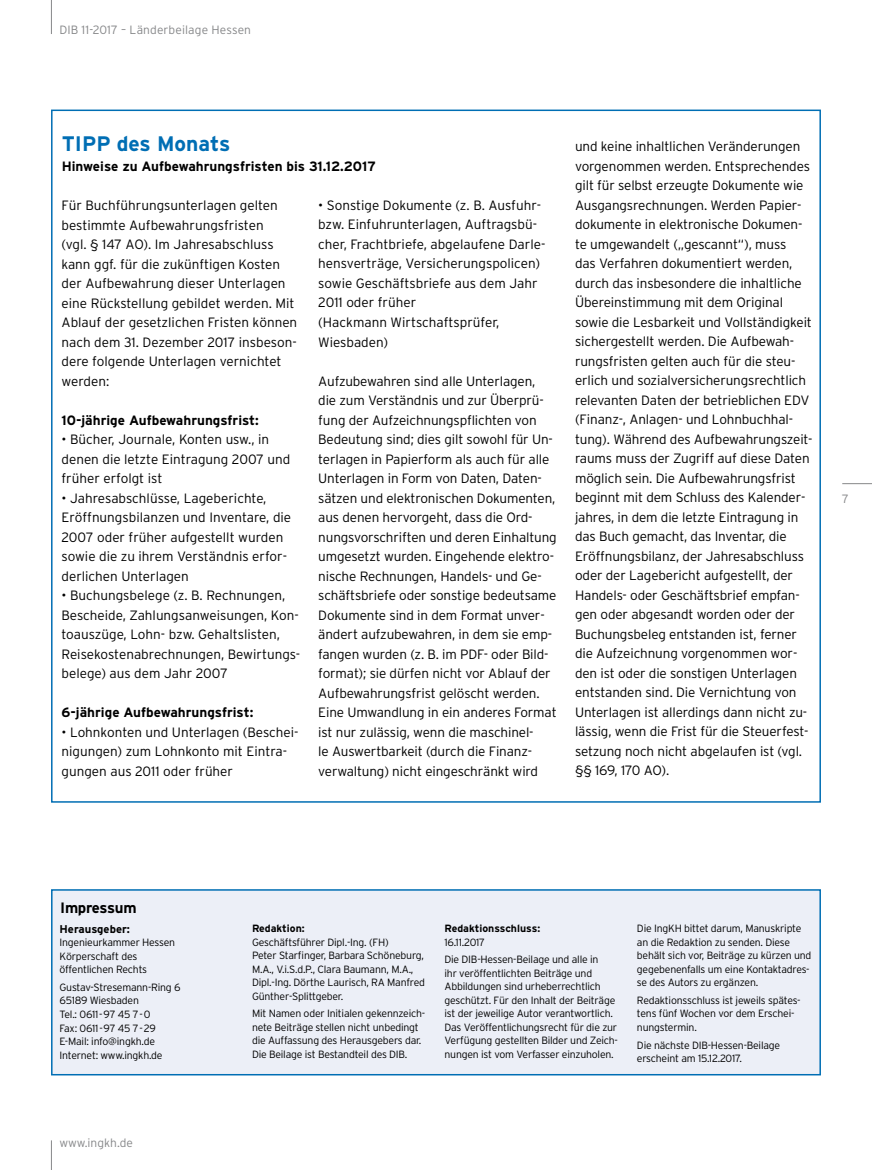
<style>
.page{position:relative;width:872px;height:1170px;background:#fff}
.page>*{position:absolute;margin:0;border:0;box-sizing:border-box;transform-origin:0 0}
.t1{font:700 21px "Interstate";color:#006eb4}
.t2{font:700 15px "Interstate";letter-spacing:-.02em;color:#000}
.t3{font:300 13.5px/19.5px "Interstate";letter-spacing:-.01em;color:#000}
.t4{font:700 13.5px "Interstate";color:#000}
.t5{font:300 12px "Interstate";letter-spacing:.01em;color:#868789}
.t6{font:700 11.25px "Interstate";color:#000}
.t7{font:300 10.5px/13.5px "Interstate";letter-spacing:-.02em;color:#000}
.t8{font:700 10.5px "Interstate";color:#000}
</style>
<div class="page">
<hr style="left:842px;top:483px;width:30px;height:1px;background:#868789">
<hr style="left:51px;top:0;width:1px;height:34px;background:#868789">
<svg style="left:51px;top:1140px;width:1px;height:29px"></svg>
<div style="left:51px;top:889px;width:770px;height:186px;background:#eceff7;border:2px solid #006eb4"></div>
<div style="left:51px;top:109px;width:770px;height:693px;background:#fff;border:2px solid #006eb4"></div>
<p class="t5" style="left:59px;top:23px;width:193px">DIB 11-2017 – Länderbeilage Hessen</p>
<h1 class="t1" style="left:62px;top:132px;width:170px">TIPP des Monats</h1>
<p class="t4" style="left:62px;top:159px;width:316px">Hinweise zu Aufbewahrungsfristen bis 31.12.2017</p>
<p class="t3" style="left:61px;top:195px;width:237px">Für Buchführungsunterlagen gelten bestimmte Aufbewahrungsfristen<br>(vgl. § 147 AO). Im Jahresabschluss kann ggf. für die zukünftigen Kosten der Aufbewahrung dieser Unterlagen eine Rückstellung gebildet werden. Mit Ablauf der gesetzlichen Fristen können nach dem 31. Dezember 2017 insbeson&shy;dere folgende Unterlagen vernichtet werden:</p>
<p class="t4" style="left:61px;top:412px;width:199px">10-jährige Aufbewahrungsfrist:</p>
<p class="t3" style="left:61px;top:429px;width:230px">• Bücher, Journale, Konten usw., in denen die letzte Eintragung 2007 und früher erfolgt ist</p>
<p class="t3" style="left:61px;top:488px;width:231px">• Jahresabschlüsse, Lageberichte, Eröffnungsbilanzen und Inventare, die 2007 oder früher aufgestellt wurden sowie die zu ihrem Verständnis erfor&shy;derlichen Unterlagen</p>
<p class="t3" style="left:61px;top:585px;width:240px">• Buchungsbelege (z. B. Rechnungen, Bescheide, Zahlungsanweisungen, Kon&shy;toauszüge, Lohn- bzw. Gehaltslisten, Reisekostenabrechnungen, Bewirtungs&shy;belege) aus dem Jahr 2007</p>
<p class="t4" style="left:61px;top:705px;width:193px">6-jährige Aufbewahrungsfrist:</p>
<p class="t3" style="left:61px;top:722px;width:239px">• Lohnkonten und Unterlagen (Beschei&shy;nigungen) zum Lohnkonto mit Eintra&shy;gungen aus 2011 oder früher</p>
<p class="t3" style="left:318px;top:195px;width:229px">• Sonstige Dokumente (z. B. Ausfuhr&shy;bzw. Einfuhrunterlagen, Auftragsbü&shy;cher, Frachtbriefe, abgelaufene Darle&shy;hensverträge, Versicherungspolicen) sowie Geschäftsbriefe aus dem Jahr<br>2011 oder früher<br>(Hackmann Wirtschaftsprüfer,<br>Wiesbaden)</p>
<p class="t3" style="left:318px;top:371px;width:240px">Aufzubewahren sind alle Unterlagen, die zum Verständnis und zur Überprü&shy;fung der Aufzeichnungspflichten von Bedeutung sind; dies gilt sowohl für Un&shy;terlagen in Papierform als auch für alle Unterlagen in Form von Daten, Daten&shy;sätzen und elektronischen Dokumenten, aus denen hervorgeht, dass die Ord&shy;nungsvorschriften und deren Einhaltung umgesetzt wurden. Eingehende elektro&shy;nische Rechnungen, Handels- und Ge&shy;schäftsbriefe oder sonstige bedeutsame Dokumente sind in dem Format unver&shy;ändert aufzubewahren, in dem sie emp&shy;fangen wurden (z. B. im PDF- oder Bild&shy;format); sie dürfen nicht vor Ablauf der Aufbewahrungsfrist gelöscht werden.<br>Eine Umwandlung in ein anderes Format ist nur zulässig, wenn die maschinel-<br>le Auswertbarkeit (durch die Finanz&shy;verwaltung) nicht eingeschränkt wird</p>
<p class="t3" style="left:575px;top:137px;width:239px">und keine inhaltlichen Veränderungen vorgenommen werden. Entsprechendes gilt für selbst erzeugte Dokumente wie Ausgangsrechnungen. Werden Papier&shy;dokumente in elektronische Dokumen&shy;te umgewandelt („gescannt“), muss<br>das Verfahren dokumentiert werden, durch das insbesondere die inhaltliche Übereinstimmung mit dem Original sowie die Lesbarkeit und Vollständigkeit sichergestellt werden. Die Aufbewah&shy;rungsfristen gelten auch für die steu&shy;erlich und sozialversicherungsrechtlich relevanten Daten der betrieblichen EDV (Finanz-, Anlagen- und Lohnbuchhal&shy;tung). Während des Aufbewahrungszeit&shy;raums muss der Zugriff auf diese Daten möglich sein. Die Aufbewahrungsfrist beginnt mit dem Schluss des Kalender&shy;jahres, in dem die letzte Eintragung in das Buch gemacht, das Inventar, die Eröffnungsbilanz, der Jahresabschluss oder der Lagebericht aufgestellt, der Handels- oder Geschäftsbrief empfan&shy;gen oder abgesandt worden oder der Buchungsbeleg entstanden ist, ferner die Aufzeichnung vorgenommen wor&shy;den ist oder die sonstigen Unterlagen entstanden sind. Die Vernichtung von Unterlagen ist allerdings dann nicht zu&shy;lässig, wenn die Frist für die Steuerfest&shy;setzung noch nicht abgelaufen ist (vgl. §§ 169, 170 AO).</p>
<p class="t5" style="left:842px;top:492px;width:8px">7</p>
<p class="t2" style="left:60px;top:899px;width:78px">Impressum</p>
<p class="t6" style="left:60px;top:922px;width:72px">Herausgeber:</p>
<p class="t7" style="left:60px;top:935px;width:117px">Ingenieurkammer Hessen<br>Körperschaft des öffentlichen Rechts</p>
<p class="t7" style="left:60px;top:980px;width:123px">Gustav-Stresemann-Ring 6<br>65189 Wiesbaden<br>Tel.: 0611-97 45 7-0<br>Fax: 0611-97 45 7-29<br>E-Mail: info@ingkh.de<br>Internet: www.ingkh.de</p>
<p class="t5" style="left:59px;top:1135px;width:75px">www.ingkh.de</p>
<p class="t8" style="left:252px;top:922px;width:54px">Redaktion:</p>
<p class="t7" style="left:252px;top:935px;width:174px">Geschäftsführer Dipl.-Ing. (FH)<br>Peter Starfinger, Barbara Schöneburg, M.A., V.i.S.d.P., Clara Baumann, M.A., Dipl.-Ing. Dörthe Laurisch, RA Manfred Günther-Splittgeber.</p>
<p class="t7" style="left:252px;top:1006px;width:175px">Mit Namen oder Initialen gekennzeich&shy;nete Beiträge stellen nicht unbedingt die Auffassung des Herausgebers dar.<br>Die Beilage ist Bestandteil des DIB.</p>
<p class="t8" style="left:444px;top:922px;width:97px">Redaktionsschluss:</p>
<p class="t7" style="left:444px;top:932px;width:155px;line-height:17.7px">16.11.2017<br>Die DIB-Hessen-Beilage und alle in</p>
<p class="t7" style="left:444px;top:966px;width:175px">ihr veröffentlichten Beiträge und Abbildungen sind urheberrechtlich geschützt. Für den Inhalt der Beiträge ist der jeweilige Autor verantwortlich.<br>Das Veröffentlichungsrecht für die zur Verfügung gestellten Bilder und Zeich&shy;nungen ist vom Verfasser einzuholen.</p>
<p class="t7" style="left:637px;top:921px;width:176px">Die IngKH bittet darum, Manuskripte an die Redaktion zu senden. Diese behält sich vor, Beiträge zu kürzen und gegebenenfalls um eine Kontaktadres&shy;se des Autors zu ergänzen.</p>
<p class="t7" style="left:637px;top:993px;width:165px">Redaktionsschluss ist jeweils spätes&shy;tens fünf Wochen vor dem Erschei&shy;nungstermin.</p>
<p class="t7" style="left:637px;top:1038px;width:145px">Die nächste DIB-Hessen-Beilage erscheint am 15.12.2017.</p>
</div>
